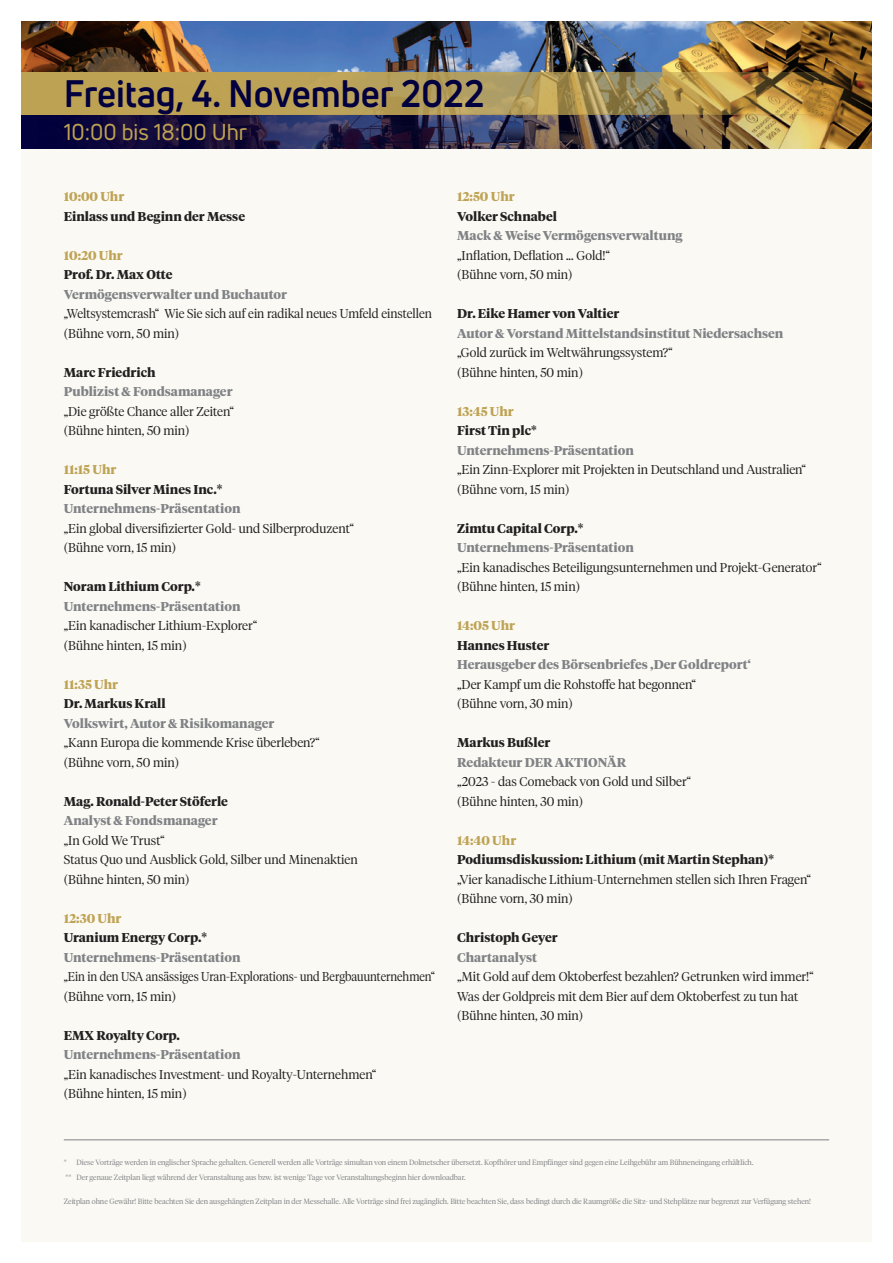
<style>
.page{position:relative;width:893px;height:1263px;background:#fff}
.page>*{position:absolute;margin:0;border:0;box-sizing:border-box;transform-origin:0 0}
.t1{font:700 37.5px "Uni Neue";color:#02003e}
.t2{font:22.5px "Uni Neue";color:#bfa354}
.t3{font:300 12.75px "Tiempos Headline";color:#231f20}
.t4{font:700 12.75px "Tiempos Headline";color:#808285}
.t5{font:700 12.75px "Tiempos Headline";color:#231f20}
.t6{font:700 12.75px "Tiempos Headline";color:#bfa354}
.t7{font:300 12.75px "Tiempos Headline";color:#231f20;scale:.92 1}
.t8{font:300 7.5px "Tiempos Headline";color:#808285}
</style>
<div class="page">
<div style="left:21px;top:149px;width:851px;height:1093px;background:#faf9f4"></div>
<img style="left:21px;top:21px;width:851px;height:51px">
<hr style="left:64px;top:1139px;width:765px;height:1px;background:#808285">
<img style="left:21px;top:115px;width:851px;height:34px">
<svg style="left:21px;top:72px;width:851px;height:43px;background:#b19651"></svg>
<p class="t1" style="left:64px;top:70px;width:422px">Freitag, 4. November 2022</p>
<p class="t2" style="left:64px;top:118px;width:185px">10:00 bis 18:00 Uhr</p>
<p class="t6" style="left:64px;top:188px;width:62px">10:00 Uhr</p>
<p class="t5" style="left:64px;top:207px;width:183px">Einlass und Beginn der Messe</p>
<p class="t6" style="left:64px;top:246px;width:60px">10:20 Uhr</p>
<p class="t5" style="left:64px;top:266px;width:110px">Prof. Dr. Max Otte</p>
<p class="t4" style="left:64px;top:285px;width:225px">Vermögensverwalter und Buchautor</p>
<p class="t3" style="left:64px;top:305px;width:370px">„Weltsystemcrash“ Wie Sie sich auf ein radikal neues Umfeld einstellen</p>
<p class="t3" style="left:64px;top:325px;width:117px">(Bühne vorn, 50 min)</p>
<p class="t5" style="left:64px;top:363px;width:93px">Marc Friedrich</p>
<p class="t4" style="left:64px;top:383px;width:170px">Publizist &amp; Fondsamanager</p>
<p class="t3" style="left:64px;top:403px;width:172px">„Die größte Chance aller Zeiten“</p>
<p class="t3" style="left:64px;top:422px;width:127px">(Bühne hinten, 50 min)</p>
<p class="t6" style="left:64px;top:461px;width:54px">11:15 Uhr</p>
<p class="t5" style="left:64px;top:480px;width:160px">Fortuna Silver Mines Inc.*</p>
<p class="t4" style="left:64px;top:500px;width:178px">Unternehmens-Präsentation</p>
<p class="t3" style="left:64px;top:520px;width:292px">„Ein global diversifizierter Gold- und Silberproduzent“</p>
<p class="t3" style="left:64px;top:539px;width:114px">(Bühne vorn, 15 min)</p>
<p class="t5" style="left:64px;top:578px;width:138px">Noram Lithium Corp.*</p>
<p class="t4" style="left:64px;top:597px;width:178px">Unternehmens-Präsentation</p>
<p class="t3" style="left:64px;top:617px;width:195px">„Ein kanadischer Lithium-Explorer“</p>
<p class="t3" style="left:64px;top:637px;width:124px">(Bühne hinten, 15 min)</p>
<p class="t6" style="left:64px;top:675px;width:56px">11:35 Uhr</p>
<p class="t5" style="left:64px;top:695px;width:103px">Dr. Markus Krall</p>
<p class="t4" style="left:64px;top:714px;width:212px">Volkswirt, Autor &amp; Risikomanager</p>
<p class="t3" style="left:64px;top:734px;width:257px">„Kann Europa die kommende Krise überleben?“</p>
<p class="t3" style="left:64px;top:754px;width:117px">(Bühne vorn, 50 min)</p>
<p class="t5" style="left:64px;top:792px;width:166px">Mag. Ronald-Peter Stöferle</p>
<p class="t4" style="left:64px;top:812px;width:155px">Analyst &amp; Fondsmanager</p>
<p class="t3" style="left:64px;top:832px;width:102px">„In Gold We Trust“</p>
<p class="t3" style="left:64px;top:851px;width:296px">Status Quo und Ausblick Gold, Silber und Minenaktien</p>
<p class="t3" style="left:64px;top:871px;width:127px">(Bühne hinten, 50 min)</p>
<p class="t6" style="left:64px;top:909px;width:59px">12:30 Uhr</p>
<p class="t5" style="left:64px;top:929px;width:145px">Uranium Energy Corp.*</p>
<p class="t4" style="left:64px;top:948px;width:178px">Unternehmens-Präsentation</p>
<p class="t7" style="left:64px;top:968px;width:405px">„Ein in den USA ansässiges Uran-Explorations- und Bergbauunternehmen“</p>
<p class="t3" style="left:64px;top:988px;width:114px">(Bühne vorn, 15 min)</p>
<p class="t5" style="left:64px;top:1026px;width:118px">EMX Royalty Corp.</p>
<p class="t4" style="left:64px;top:1046px;width:178px">Unternehmens-Präsentation</p>
<p class="t3" style="left:64px;top:1066px;width:314px">„Ein kanadisches Investment- und Royalty-Unternehmen“</p>
<p class="t3" style="left:64px;top:1085px;width:124px">(Bühne hinten, 15 min)</p>
<p class="t6" style="left:457px;top:188px;width:59px">12:50 Uhr</p>
<p class="t5" style="left:457px;top:207px;width:101px">Volker Schnabel</p>
<p class="t4" style="left:457px;top:227px;width:227px">Mack &amp; Weise Vermögensverwaltung</p>
<p class="t3" style="left:457px;top:247px;width:154px">„Inflation, Deflation ... Gold!“</p>
<p class="t3" style="left:457px;top:266px;width:117px">(Bühne vorn, 50 min)</p>
<p class="t5" style="left:457px;top:305px;width:164px">Dr. Eike Hamer von Valtier</p>
<p class="t4" style="left:457px;top:324px;width:328px">Autor &amp; Vorstand Mittelstandsinstitut Niedersachsen</p>
<p class="t3" style="left:457px;top:344px;width:217px">„Gold zurück im Weltwährungssystem?“</p>
<p class="t3" style="left:457px;top:364px;width:127px">(Bühne hinten, 50 min)</p>
<p class="t6" style="left:457px;top:402px;width:58px">13:45 Uhr</p>
<p class="t5" style="left:457px;top:422px;width:81px">First Tin plc*</p>
<p class="t4" style="left:457px;top:441px;width:178px">Unternehmens-Präsentation</p>
<p class="t3" style="left:457px;top:461px;width:350px">„Ein Zinn-Explorer mit Projekten in Deutschland und Australien“</p>
<p class="t3" style="left:457px;top:481px;width:114px">(Bühne vorn, 15 min)</p>
<p class="t5" style="left:457px;top:519px;width:128px">Zimtu Capital Corp.*</p>
<p class="t4" style="left:457px;top:539px;width:178px">Unternehmens-Präsentation</p>
<p class="t3" style="left:457px;top:559px;width:366px">„Ein kanadisches Beteiligungsunternehmen und Projekt-Generator“</p>
<p class="t3" style="left:457px;top:578px;width:124px">(Bühne hinten, 15 min)</p>
<p class="t6" style="left:457px;top:617px;width:59px">14:05 Uhr</p>
<p class="t5" style="left:457px;top:636px;width:94px">Hannes Huster</p>
<p class="t4" style="left:457px;top:656px;width:295px">Herausgeber des Börsenbriefes ‚Der Goldreport‘</p>
<p class="t3" style="left:457px;top:676px;width:240px">„Der Kampf um die Rohstoffe hat begonnen“</p>
<p class="t3" style="left:457px;top:695px;width:117px">(Bühne vorn, 30 min)</p>
<p class="t5" style="left:457px;top:734px;width:95px">Markus Bußler</p>
<p class="t4" style="left:457px;top:753px;width:171px">Redakteur DER AKTIONÄR</p>
<p class="t3" style="left:457px;top:773px;width:235px">„2023 - das Comeback von Gold und Silber“</p>
<p class="t3" style="left:457px;top:793px;width:127px">(Bühne hinten, 30 min)</p>
<p class="t6" style="left:457px;top:831px;width:61px">14:40 Uhr</p>
<p class="t5" style="left:457px;top:851px;width:318px">Podiumsdiskussion: Lithium (mit Martin Stephan)*</p>
<p class="t3" style="left:457px;top:871px;width:355px">„Vier kanadische Lithium-Unternehmen stellen sich Ihren Fragen“</p>
<p class="t3" style="left:457px;top:890px;width:117px">(Bühne vorn, 30 min)</p>
<p class="t5" style="left:457px;top:929px;width:102px">Christoph Geyer</p>
<p class="t4" style="left:457px;top:948px;width:82px">Chartanalyst</p>
<p class="t3" style="left:457px;top:968px;width:358px">„Mit Gold auf dem Oktoberfest bezahlen? Getrunken wird immer!“</p>
<p class="t3" style="left:457px;top:988px;width:343px">Was der Goldpreis mit dem Bier auf dem Oktoberfest zu tun hat</p>
<p class="t3" style="left:457px;top:1007px;width:127px">(Bühne hinten, 30 min)</p>
<p class="t8" style="left:64px;top:1157px;width:691px">* Diese Vorträge werden in englischer Sprache gehalten. Generell werden alle Vorträge simultan von einem Dolmetscher übersetzt. Kopfhörer und Empfänger sind gegen eine Leihgebühr am Bühneneingang erhältlich.</p>
<p class="t8" style="left:65px;top:1172px;width:402px">** Der genaue Zeitplan liegt während der Veranstaltung aus bzw. ist wenige Tage vor Veranstaltungsbeginn hier downloadbar.</p>
<p class="t8" style="left:64px;top:1196px;width:749px">Zeitplan ohne Gewähr! Bitte beachten Sie den ausgehängten Zeitplan in der Messehalle. Alle Vorträge sind frei zugänglich. Bitte beachten Sie, dass bedingt durch die Raumgröße die Sitz- und Stehplätze nur begrenzt zur Verfügung stehen!</p>
</div>
